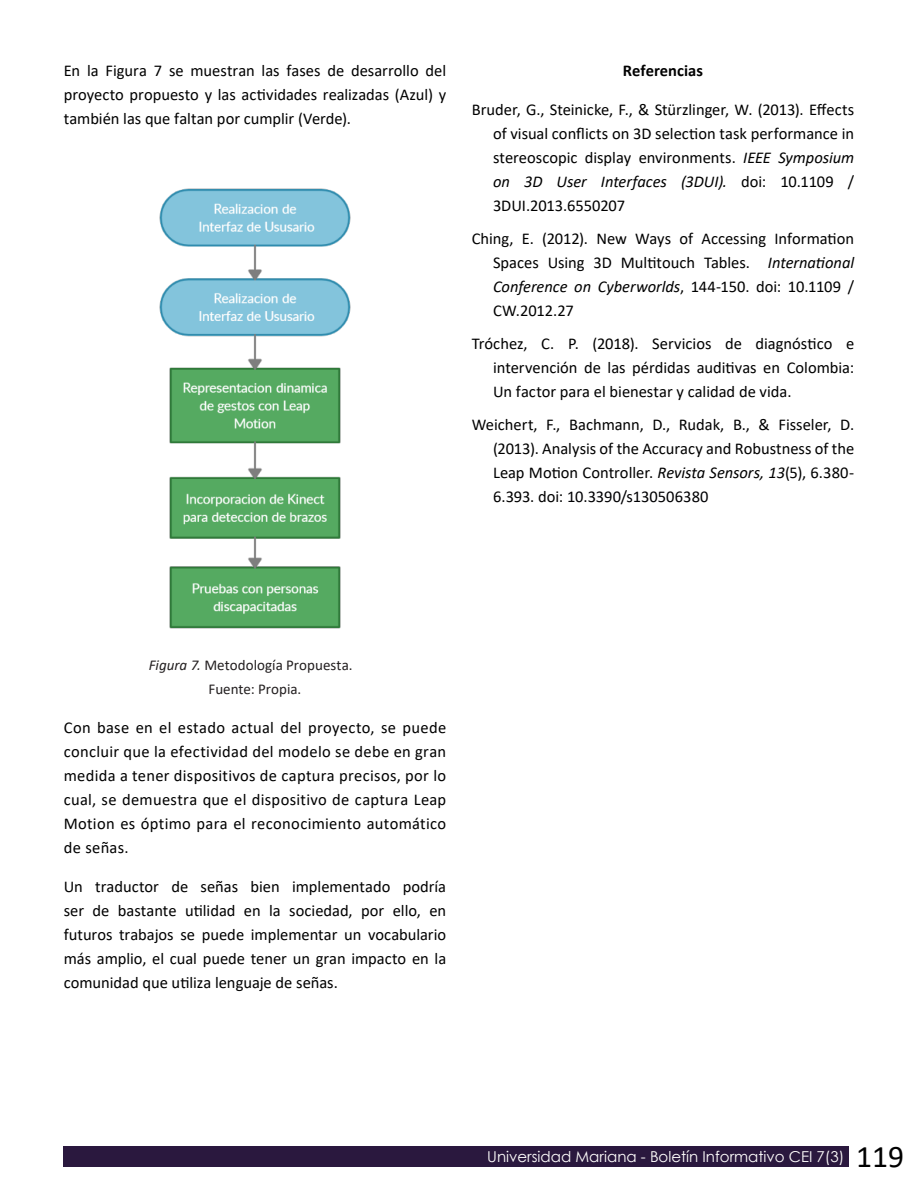
<style>
.page{position:relative;width:918px;height:1188px;background:#fff}
.page>*{position:absolute;margin:0;border:0;box-sizing:border-box;transform-origin:0 0}
.t1{font:16.5px/24px "Calibri";color:#000;text-align:justify}
.t2{font:700 16.5px "Calibri";color:#000}
.t3{font:15px "Century Gothic";color:#fffefd}
.t4{font:15px/24px "Calibri";letter-spacing:.005em;color:#231f20;text-align:center}
.s1{font-style:italic}
.s2{color:#000003}
.s3{font-family:"Calibri";font-size:31.5px;color:#000}
</style>
<div class="page">
<div style="left:64px;top:1146px;width:785px;height:21px;background:#2a183e"></div>
<img style="left:159px;top:188px;width:192px;height:441px">
<p class="t1" style="left:64px;top:58px;width:384px">En la Figura 7 se muestran las fases de desarrollo del proyecto propuesto y las actividades realizadas (Azul) y también las que faltan por cumplir (Verde).</p>
<p class="t2" style="left:623px;top:59px;width:82px">Referencias</p>
<p class="t1" style="left:493px;top:97px;width:363px;text-indent:-21px">Bruder, G., Steinicke, F., &amp; Stürzlinger, W. (2013). Effects of visual conflicts on 3D selection task performance in stereoscopic display environments. <span class="s1">IEEE Symposium on 3D User Interfaces (3DUI).</span> doi: 10.1109 / 3DUI.2013.6550207</p>
<p class="t1" style="left:493px;top:226px;width:363px;text-indent:-21px">Ching, E. (2012). New Ways of Accessing Information Spaces Using 3D Multitouch Tables. <span class="s1">International Conference on Cyberworlds</span>, 144-150. doi: 10.1109 / CW.2012.27</p>
<p class="t1" style="left:493px;top:331px;width:363px;text-indent:-21px">Tróchez, C. P. (2018). Servicios de diagnóstico e intervención de las pérdidas auditivas en Colombia:<br>Un factor para el bienestar y calidad de vida.</p>
<p class="t1" style="left:493px;top:412px;width:363px;text-indent:-21px">Weichert, F., Bachmann, D., Rudak, B., &amp; Fisseler, D. (2013). Analysis of the Accuracy and Robustness of the Leap Motion Controller. <span class="s1">Revista Sensors, 13</span>(5), 6.380- 6.393. doi: <span class="s2">10.3390/s130506380</span></p>
<p class="t4" style="left:149px;top:653px;width:205px"><span class="s1">Figura 7.</span> Metodología Propuesta.<br>Fuente: Propia.</p>
<p class="t1" style="left:64px;top:715px;width:384px">Con base en el estado actual del proyecto, se puede concluir que la efectividad del modelo se debe en gran medida a tener dispositivos de captura precisos, por lo cual, se demuestra que el dispositivo de captura Leap Motion es óptimo para el reconocimiento automático de señas.</p>
<p class="t1" style="left:64px;top:874px;width:384px">Un traductor de señas bien implementado podría ser de bastante utilidad en la sociedad, por ello, en futuros trabajos se puede implementar un vocabulario más amplio, el cual puede tener un gran impacto en la comunidad que utiliza lenguaje de señas.</p>
<p class="t3" style="left:487px;top:1146px;width:418px">Universidad Mariana - Boletín Informativo CEI 7(3) <span class="s3">119</span></p>
</div>
